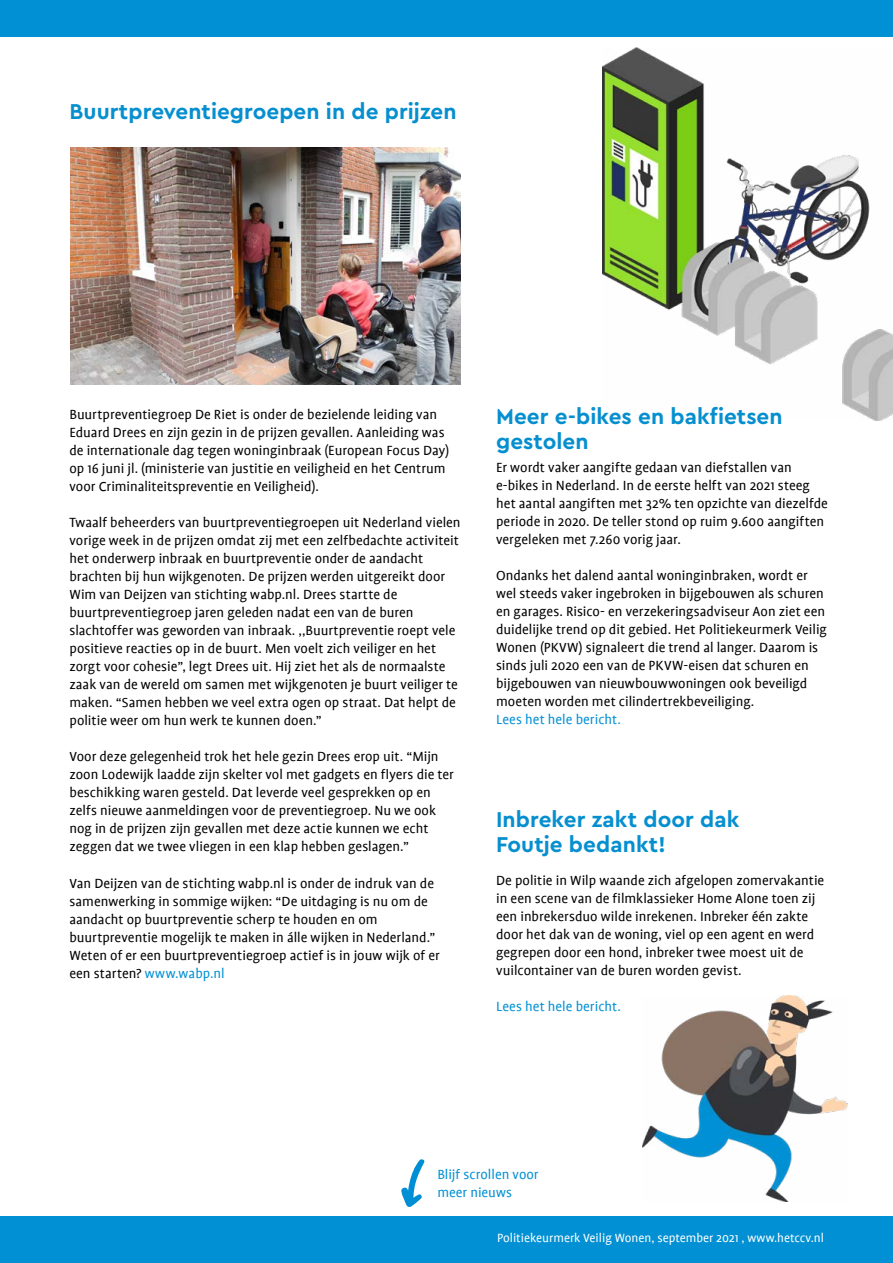
<style>
.page{position:relative;width:893px;height:1263px;background:#fff}
.page>*{position:absolute;margin:0;border:0;box-sizing:border-box;transform-origin:0 0}
.t1{font:700 22.5px/25.5px "Cera Pro";letter-spacing:.005em;color:#068fcf}
.t2{font:15px/18px "Profile";color:#000}
.t3{font:15px/18px "Profile";color:#0090d3}
.t4{font:13.5px "Profile";color:#fff}
.s1{color:#0090d3}
</style>
<div class="page">
<div style="left:0;top:0;width:893px;height:37px;background:#0090d3"></div>
<div style="left:0;top:1216px;width:893px;height:47px;background:#0090d3"></div>
<svg style="left:401px;top:1159px;width:24px;height:48px"></svg>
<img style="left:603px;top:48px;width:290px;height:373px">
<img style="left:70px;top:148px;width:391px;height:237px">
<img style="left:643px;top:995px;width:204px;height:207px">
<h1 class="t1" style="left:69px;top:98px;width:389px">Buurtpreventiegroepen in de prijzen</h1>
<p class="t2" style="left:69px;top:406px;width:381px">Buurtpreventiegroep De Riet is onder de bezielende leiding van Eduard Drees en zijn gezin in de prijzen gevallen. Aanleiding was de internationale dag tegen woninginbraak (European Focus Day) op 16 juni jl. (ministerie van justitie en veiligheid en het Centrum voor Criminaliteitspreventie en Veiligheid).</p>
<p class="t2" style="left:69px;top:514px;width:393px">Twaalf beheerders van buurtpreventiegroepen uit Nederland vielen vorige week in de prijzen omdat zij met een zelfbedachte activiteit het onderwerp inbraak en buurtpreventie onder de aandacht brachten bij hun wijkgenoten. De prijzen werden uitgereikt door Wim van Deijzen van stichting wabp.nl. Drees startte de buurtpreventiegroep jaren geleden nadat een van de buren slachtoffer was geworden van inbraak. ,,Buurtpreventie roept vele positieve reacties op in de buurt. Men voelt zich veiliger en het zorgt voor cohesie”, legt Drees uit. Hij ziet het als de normaalste zaak van de wereld om samen met wijkgenoten je buurt veiliger te maken. “Samen hebben we veel extra ogen op straat. Dat helpt de politie weer om hun werk te kunnen doen.”</p>
<p class="t2" style="left:69px;top:748px;width:386px">Voor deze gelegenheid trok het hele gezin Drees erop uit. “Mijn zoon Lodewijk laadde zijn skelter vol met gadgets en flyers die ter beschikking waren gesteld. Dat leverde veel gesprekken op en zelfs nieuwe aanmeldingen voor de preventiegroep. Nu we ook nog in de prijzen zijn gevallen met deze actie kunnen we echt zeggen dat we twee vliegen in een klap hebben geslagen.”</p>
<p class="t2" style="left:69px;top:874px;width:372px">Van Deijzen van de stichting wabp.nl is onder de indruk van de samenwerking in sommige wijken: “De uitdaging is nu om de aandacht op buurtpreventie scherp te houden en om buurtpreventie mogelijk te maken in álle wijken in Nederland.” Weten of er een buurtpreventiegroep actief is in jouw wijk of er een starten? <span class="s1">www.wabp.nl</span></p>
<h1 class="t1" style="left:496px;top:403px;width:288px">Meer e-bikes en bakfietsen gestolen</h1>
<p class="t2" style="left:496px;top:459px;width:333px">Er wordt vaker aangifte gedaan van diefstallen van e-bikes in Nederland. In de eerste helft van 2021 steeg het aantal aangiften met 32% ten opzichte van diezelfde periode in 2020. De teller stond op ruim 9.600 aangiften vergeleken met 7.260 vorig jaar.</p>
<p class="t2" style="left:496px;top:567px;width:332px">Ondanks het dalend aantal woninginbraken, wordt er wel steeds vaker ingebroken in bijgebouwen als schuren en garages. Risico- en verzekeringsadviseur Aon ziet een duidelijke trend op dit gebied. Het Politiekeurmerk Veilig Wonen (PKVW) signaleert die trend al langer. Daarom is sinds juli 2020 een van de PKVW-eisen dat schuren en bijgebouwen van nieuwbouwwoningen ook beveiligd moeten worden met cilindertrekbeveiliging.</p>
<p class="t3" style="left:496px;top:711px;width:126px">Lees het hele bericht.</p>
<h1 class="t1" style="left:496px;top:805px;width:245px">Inbreker zakt door dak<br>Foutje bedankt!</h1>
<p class="t2" style="left:496px;top:871px;width:330px">De politie in Wilp waande zich afgelopen zomervakantie in een scene van de filmklassieker Home Alone toen zij een inbrekersduo wilde inrekenen. Inbreker één zakte door het dak van de woning, viel op een agent en werd gegrepen door een hond, inbreker twee moest uit de vuilcontainer van de buren worden gevist.</p>
<p class="t3" style="left:496px;top:997px;width:126px">Lees het hele bericht.</p>
<p class="t3" style="left:437px;top:1166px;width:103px">Blijf scrollen voor meer nieuws</p>
<p class="t4" style="left:497px;top:1231px;width:328px">Politiekeurmerk Veilig Wonen, september 2021 , www.hetccv.nl</p>
</div>
